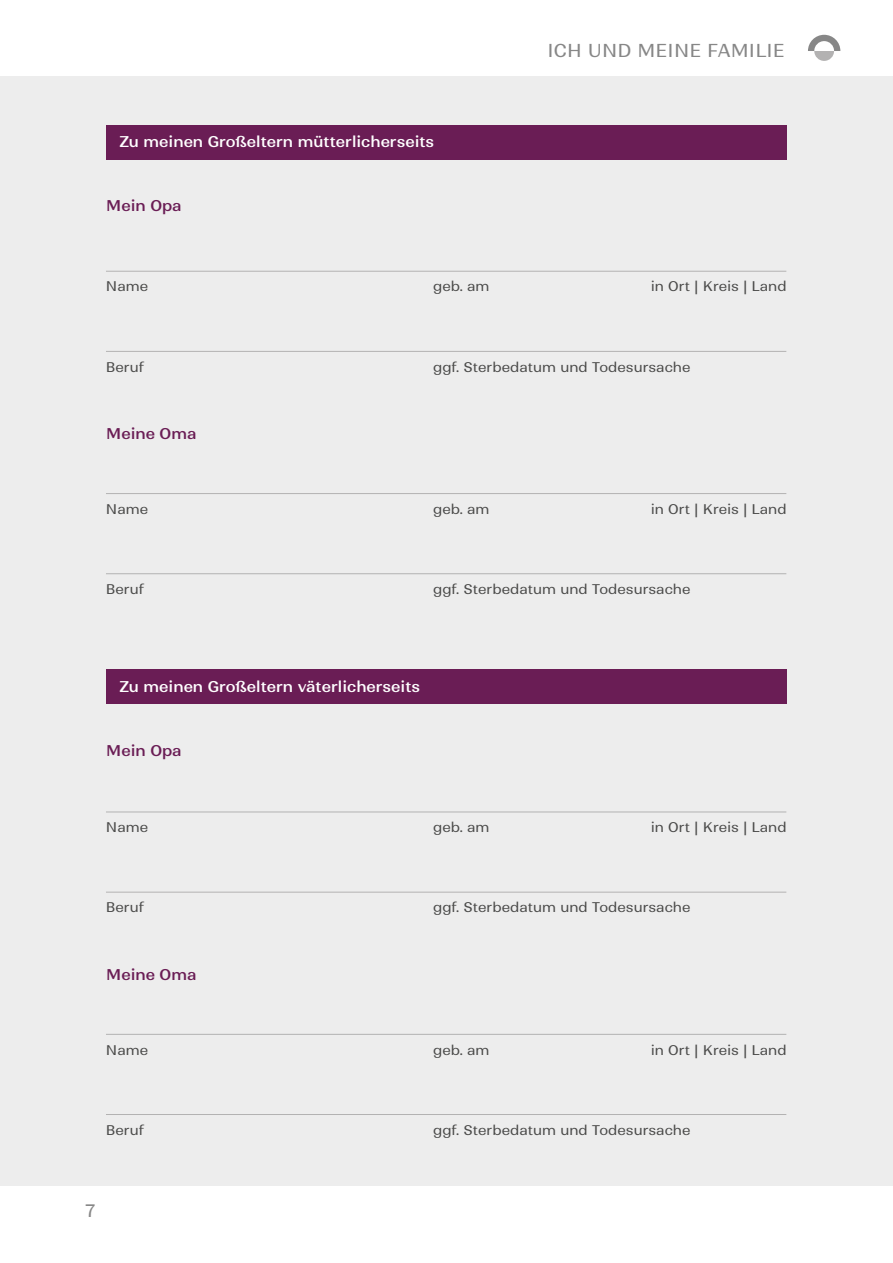
<style>
.page{position:relative;width:893px;height:1263px;background:#fff}
.page>*{position:absolute;margin:0;border:0;box-sizing:border-box;transform-origin:0 0}
.t1{font:18px "Ranade";letter-spacing:.01em;color:#878787}
.t2{font:500 15px "Ranade";color:#fff}
.t3{font:500 15px "Ranade";color:#6a1d55}
.t4{font:13.5px "Ranade";color:#4a4a49}
</style>
<div class="page">
<div style="left:0;top:77px;width:893px;height:1109px;background:#ededed"></div>
<svg style="left:808px;top:35px;width:32px;height:26px"></svg>
<hr style="left:106px;top:351px;width:680px;height:1px;background:#b3b2b2">
<hr style="left:106px;top:271px;width:680px;height:1px;background:#b3b2b2">
<hr style="left:106px;top:573px;width:680px;height:1px;background:#b3b2b2">
<hr style="left:106px;top:493px;width:680px;height:1px;background:#b3b2b2">
<hr style="left:106px;top:892px;width:680px;height:1px;background:#b3b2b2">
<hr style="left:106px;top:812px;width:680px;height:1px;background:#b3b2b2">
<hr style="left:106px;top:1114px;width:680px;height:1px;background:#b3b2b2">
<hr style="left:106px;top:1034px;width:680px;height:1px;background:#b3b2b2">
<div style="left:106px;top:125px;width:681px;height:34px;background:#6a1d55"></div>
<div style="left:106px;top:670px;width:681px;height:34px;background:#6a1d55"></div>
<p class="t2" style="left:119px;top:133px;width:316px">Zu meinen Großeltern mütterlicherseits</p>
<p class="t3" style="left:106px;top:196px;width:77px">Mein Opa</p>
<h1 class="t1" style="left:547px;top:39px;width:239px">ICH UND MEINE FAMILIE</h1>
<p class="t4" style="left:106px;top:278px;width:44px">Name</p>
<p class="t4" style="left:433px;top:278px;width:58px">geb. am</p>
<p class="t4" style="left:651px;top:278px;width:137px">in Ort | Kreis | Land</p>
<p class="t4" style="left:106px;top:358px;width:40px">Beruf</p>
<p class="t4" style="left:433px;top:358px;width:259px">ggf. Sterbedatum und Todesursache</p>
<p class="t3" style="left:106px;top:424px;width:92px">Meine Oma</p>
<p class="t4" style="left:106px;top:500px;width:44px">Name</p>
<p class="t4" style="left:433px;top:500px;width:58px">geb. am</p>
<p class="t4" style="left:651px;top:500px;width:137px">in Ort | Kreis | Land</p>
<p class="t4" style="left:106px;top:581px;width:40px">Beruf</p>
<p class="t4" style="left:433px;top:581px;width:259px">ggf. Sterbedatum und Todesursache</p>
<p class="t2" style="left:119px;top:677px;width:302px">Zu meinen Großeltern väterlicherseits</p>
<p class="t3" style="left:106px;top:741px;width:77px">Mein Opa</p>
<p class="t4" style="left:106px;top:819px;width:44px">Name</p>
<p class="t4" style="left:433px;top:819px;width:58px">geb. am</p>
<p class="t4" style="left:651px;top:819px;width:137px">in Ort | Kreis | Land</p>
<p class="t4" style="left:106px;top:899px;width:40px">Beruf</p>
<p class="t4" style="left:433px;top:899px;width:259px">ggf. Sterbedatum und Todesursache</p>
<p class="t3" style="left:106px;top:965px;width:92px">Meine Oma</p>
<p class="t4" style="left:106px;top:1041px;width:44px">Name</p>
<p class="t4" style="left:433px;top:1041px;width:58px">geb. am</p>
<p class="t4" style="left:651px;top:1041px;width:137px">in Ort | Kreis | Land</p>
<p class="t4" style="left:106px;top:1121px;width:40px">Beruf</p>
<p class="t4" style="left:433px;top:1121px;width:259px">ggf. Sterbedatum und Todesursache</p>
<h1 class="t1" style="left:85px;top:1199px;width:13px">7</h1>
</div>
